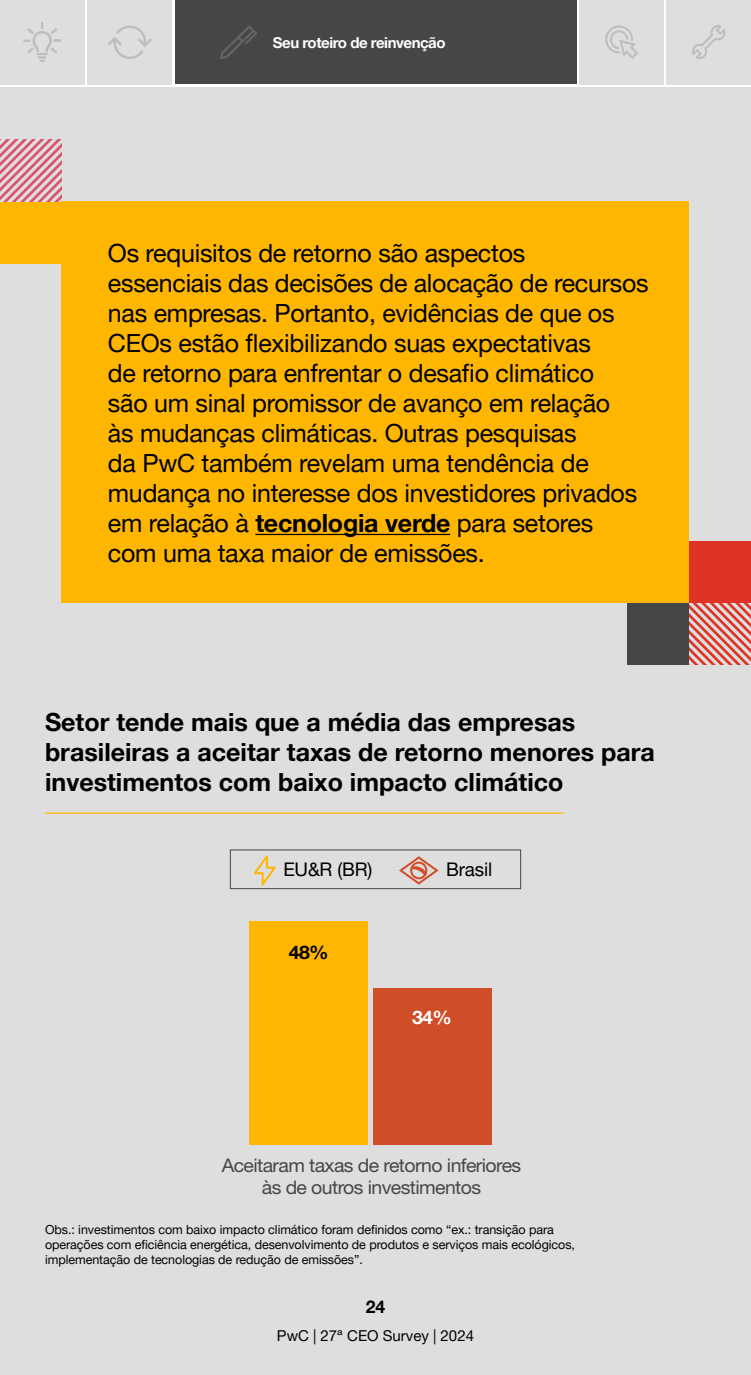
<style>
.page{position:relative;width:751px;height:1375px;background:#fff}
.page>*{position:absolute;margin:0;border:0;box-sizing:border-box;transform-origin:0 0}
.t1{font:25px/30px "Helvetica Neue LT Pro";letter-spacing:-.01em;color:#000101}
.t2{font:700 25px/30px "Helvetica Neue LT Pro";color:#000}
.t3{font:18.75px/22.5px "Helvetica Neue";letter-spacing:-.03em;color:#464647;text-align:center;scale:1.04 1}
.t4{font:18.75px "Helvetica Neue LT Pro";letter-spacing:-.01em;color:#000}
.t5{font:700 18.75px "Helvetica Neue";color:#000;scale:1.04 1}
.t6{font:700 18.75px "Helvetica Neue";color:#fff;scale:1.04 1}
.t7{font:700 17.5px "Helvetica Neue LT Pro";color:#000}
.t8{font:700 15px "Helvetica Neue LT Pro";letter-spacing:-.03em;color:#fff}
.t9{font:15px "Helvetica Neue LT Pro";color:#000101}
.t10{font:12.5px/15px "Helvetica Neue LT Pro";letter-spacing:-.005em;color:#000101}
.s1{font-weight:700}
</style>
<div class="page">
<div style="left:175px;top:0;width:401px;height:84px;background:#464647"></div>
<div style="left:0;top:0;width:84px;height:84px;background:#dedede"></div>
<svg style="left:220px;top:25px;width:37px;height:34px"></svg>
<svg style="left:23px;top:22px;width:38px;height:40px"></svg>
<div style="left:88px;top:0;width:84px;height:84px;background:#dedede"></div>
<svg style="left:108px;top:25px;width:44px;height:34px"></svg>
<div style="left:579px;top:0;width:84px;height:84px;background:#dedede"></div>
<div style="left:666px;top:0;width:84px;height:84px;background:#dedede"></div>
<svg style="left:605px;top:25px;width:32px;height:34px"></svg>
<svg style="left:692px;top:25px;width:34px;height:34px"></svg>
<div style="left:0;top:87px;width:750px;height:1288px;background:#dedede"></div>
<div style="left:62px;top:202px;width:626px;height:401px;background:#ffb600"></div>
<hr style="left:255px;top:534px;width:195px;height:1px;background:#000101">
<svg style="left:0;top:140px;width:62px;height:62px"></svg>
<div style="left:0;top:202px;width:62px;height:62px;background:#ffb600"></div>
<svg style="left:688px;top:603px;width:62px;height:62px"></svg>
<div style="left:688px;top:542px;width:62px;height:61px;background:#df3326"></div>
<div style="left:626px;top:603px;width:62px;height:62px;background:#464647"></div>
<hr style="left:45px;top:813px;width:518px;height:1px;background:#ffb600">
<div style="left:249px;top:922px;width:118px;height:223px;background:#ffb600"></div>
<div style="left:372px;top:989px;width:119px;height:156px;background:#cf4d27"></div>
<div style="left:230px;top:850px;width:290px;height:39px;border:1px solid #464647"></div>
<svg style="left:399px;top:856px;width:39px;height:29px"></svg>
<svg style="left:253px;top:855px;width:22px;height:31px"></svg>
<p class="t8" style="left:273px;top:33px;width:174px">Seu roteiro de reinvenção</p>
<p class="t1" style="left:108px;top:237px;width:542px">Os requisitos de retorno são aspectos<br>essenciais das decisões de alocação de recursos nas empresas. Portanto, evidências de que os CEOs estão flexibilizando suas expectativas<br>de retorno para enfrentar o desafio climático<br>são um sinal promissor de avanço em relação<br>às mudanças climáticas. Outras pesquisas<br>da PwC também revelam uma tendência de mudança no interesse dos investidores privados em relação à <span class="s1">tecnologia verde</span> para setores<br>com uma taxa maior de emissões.</p>
<p class="t2" style="left:45px;top:706px;width:611px">Setor tende mais que a média das empresas brasileiras a aceitar taxas de retorno menores para investimentos com baixo impacto climático</p>
<p class="t4" style="left:283px;top:858px;width:90px">EU&amp;R (BR)</p>
<p class="t4" style="left:446px;top:858px;width:47px">Brasil</p>
<p class="t5" style="left:288px;top:940px;width:40px">48%</p>
<p class="t6" style="left:412px;top:1006px;width:40px">34%</p>
<p class="t3" style="left:221px;top:1153px;width:289px">Aceitaram taxas de retorno inferiores às de outros investimentos</p>
<p class="t10" style="left:45px;top:1221px;width:531px">Obs.: investimentos com baixo impacto climático foram definidos como “ex.: transição para operações com eficiência energética, desenvolvimento de produtos e serviços mais ecológicos, implementação de tecnologias de redução de emissões”.</p>
<p class="t7" style="left:365px;top:1296px;width:21px">24</p>
<p class="t9" style="left:277px;top:1326px;width:198px">PwC | 27ª CEO Survey | 2024</p>
</div>
